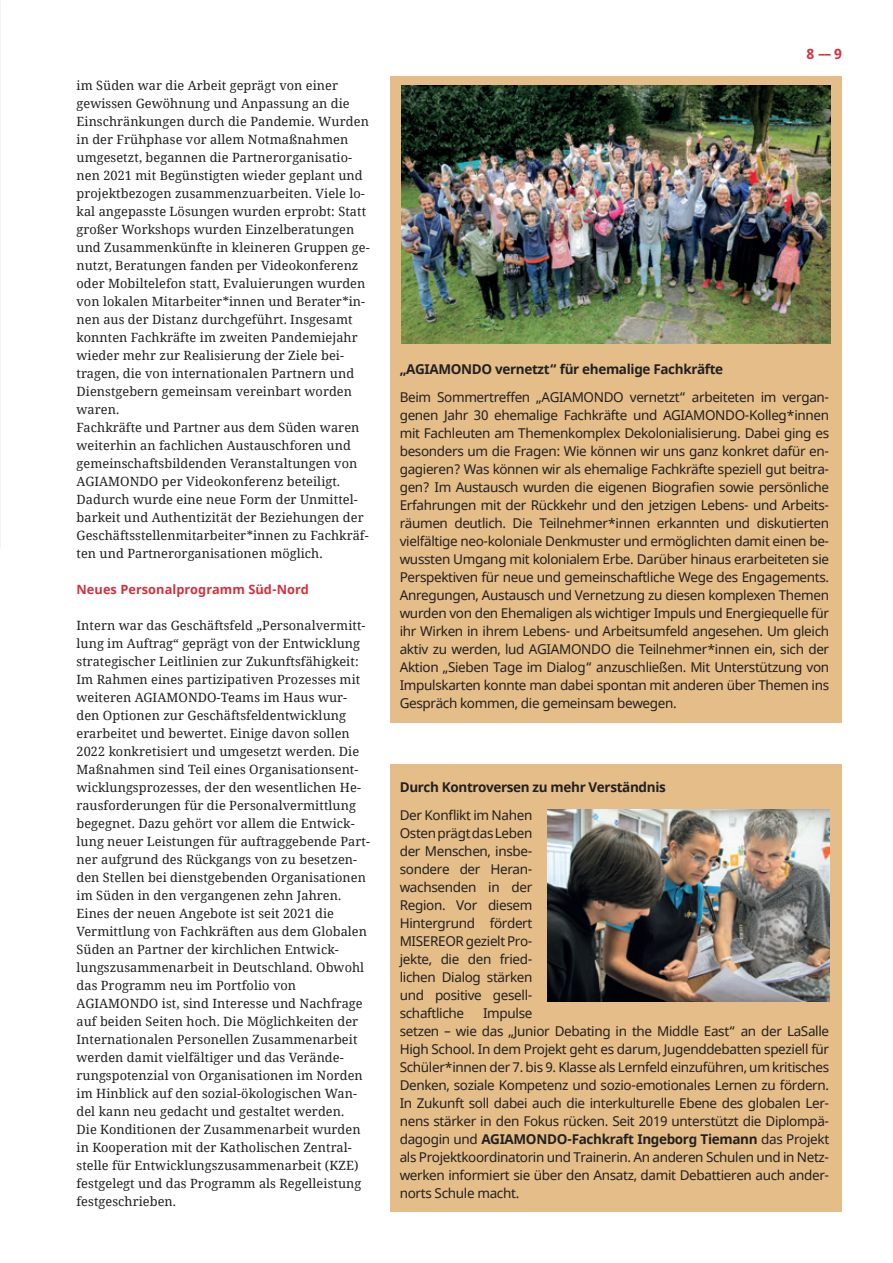
<style>
.page{position:relative;width:893px;height:1263px;background:#fff}
.page>*{position:absolute;margin:0;border:0;box-sizing:border-box;transform-origin:0 0}
.t1{font:700 14.25px "Noto Sans";color:#d2323f}
.t2{font:13.5px/18px "Noto Sans";letter-spacing:-.025em;color:#231f20;text-align:justify}
.t3{font:700 13.5px "Noto Sans";letter-spacing:-.025em;color:#231f20}
.Fließtext{font:12.75px/18px "Noto Serif";letter-spacing:.005em;color:#231f20}
.Zwischenüberschrift{font:700 12.75px "Noto Sans";letter-spacing:.005em;color:#d2323f}
.s1{font-weight:700}
</style>
<div class="page">
<img style="left:0;top:0;width:1px;height:549px">
<div style="left:390px;top:77px;width:452px;height:646px;background:#e4bd89"></div>
<img style="left:401px;top:85px;width:430px;height:258px">
<div style="left:390px;top:764px;width:452px;height:448px;background:#e4bd89"></div>
<img style="left:547px;top:809px;width:282px;height:192px">
<p class="Fließtext" style="left:77px;top:76px;width:295px">im Süden war die Arbeit geprägt von einer gewissen Gewöhnung und Anpassung an die Einschränkungen durch die Pandemie. Wurden in der Frühphase vor allem Notmaßnahmen umgesetzt, begannen die Partnerorganisatio&shy;nen 2021 mit Begünstigten wieder geplant und projektbezogen zusammenzuarbeiten. Viele lo&shy;kal angepasste Lösungen wurden erprobt: Statt großer Workshops wurden Einzelberatungen und Zusammenkünfte in kleineren Gruppen ge&shy;nutzt, Beratungen fanden per Videokonferenz oder Mobiltelefon statt, Evaluierungen wurden von lokalen Mitarbeiter*innen und Berater*in&shy;nen aus der Distanz durchgeführt. Insgesamt konnten Fachkräfte im zweiten Pandemiejahr wieder mehr zur Realisierung der Ziele bei&shy;tragen, die von internationalen Partnern und Dienstgebern gemeinsam vereinbart worden waren.</p>
<p class="Fließtext" style="left:77px;top:418px;width:294px">Fachkräfte und Partner aus dem Süden waren weiterhin an fachlichen Austauschforen und gemeinschaftsbildenden Veranstaltungen von AGIAMONDO per Videokonferenz beteiligt.<br>Dadurch wurde eine neue Form der Unmittel&shy;barkeit und Authentizität der Beziehungen der Geschäftsstellenmitarbeiter*innen zu Fachkräf&shy;ten und Partnerorganisationen möglich.</p>
<p class="Zwischenüberschrift" style="left:77px;top:581px;width:234px">Neues Personalprogramm Süd-Nord</p>
<p class="Fließtext" style="left:77px;top:616px;width:295px">Intern war das Geschäftsfeld „Personalvermitt&shy;lung im Auftrag“ geprägt von der Entwicklung strategischer Leitlinien zur Zukunftsfähigkeit:<br>Im Rahmen eines partizipativen Prozesses mit weiteren AGIAMONDO-Teams im Haus wur&shy;den Optionen zur Geschäftsfeldentwicklung erarbeitet und bewertet. Einige davon sollen 2022 konkretisiert und umgesetzt werden. Die Maßnahmen sind Teil eines Organisationsent&shy;wicklungsprozesses, der den wesentlichen He&shy;rausforderungen für die Personalvermittlung begegnet. Dazu gehört vor allem die Entwick&shy;lung neuer Leistungen für auftraggebende Part&shy;ner aufgrund des Rückgangs von zu besetzen&shy;den Stellen bei dienstgebenden Organisationen im Süden in den vergangenen zehn Jahren.</p>
<p class="Fließtext" style="left:77px;top:904px;width:292px">Eines der neuen Angebote ist seit 2021 die Vermittlung von Fachkräften aus dem Globalen Süden an Partner der kirchlichen Entwick&shy;lungszusammenarbeit in Deutschland. Obwohl das Programm neu im Portfolio von AGIAMONDO ist, sind Interesse und Nachfrage auf beiden Seiten hoch. Die Möglichkeiten der Internationalen Personellen Zusammenarbeit werden damit vielfältiger und das Verände&shy;rungspotenzial von Organisationen im Norden im Hinblick auf den sozial-ökologischen Wan&shy;del kann neu gedacht und gestaltet werden.<br>Die Konditionen der Zusammenarbeit wurden in Kooperation mit der Katholischen Zentral&shy;stelle für Entwicklungszusammenarbeit (KZE) festgelegt und das Programm als Regelleistung festgeschrieben.</p>
<p class="t1" style="left:807px;top:43px;width:37px">8 –– 9</p>
<p class="t3" style="left:400px;top:359px;width:325px">„AGIAMONDO vernetzt“ für ehemalige Fachkräfte</p>
<p class="t2" style="left:400px;top:389px;width:431px">Beim Sommertreffen „AGIAMONDO vernetzt“ arbeiteten im vergan&shy;genen Jahr 30 ehemalige Fachkräfte und AGIAMONDO-Kolleg*innen mit Fachleuten am Themenkomplex Dekolonialisierung. Dabei ging es besonders um die Fragen: Wie können wir uns ganz konkret dafür en&shy;gagieren? Was können wir als ehemalige Fachkräfte speziell gut beitra&shy;gen? Im Austausch wurden die eigenen Biografien sowie persönliche Erfahrungen mit der Rückkehr und den jetzigen Lebens- und Arbeits&shy;räumen deutlich. Die Teilnehmer*innen erkannten und diskutierten vielfältige neo-koloniale Denkmuster und ermöglichten damit einen be&shy;wussten Umgang mit kolonialem Erbe. Darüber hinaus erarbeiteten sie Perspektiven für neue und gemeinschaftliche Wege des Engagements.<br>Anregungen, Austausch und Vernetzung zu diesen komplexen Themen wurden von den Ehemaligen als wichtiger Impuls und Energiequelle für ihr Wirken in ihrem Lebens- und Arbeitsumfeld angesehen. Um gleich aktiv zu werden, lud AGIAMONDO die Teilnehmer*innen ein, sich der Aktion „Sieben Tage im Dialog“ anzuschließen. Mit Unterstützung von Impulskarten konnte man dabei spontan mit anderen über Themen ins Gespräch kommen, die gemeinsam bewegen.</p>
<p class="t3" style="left:400px;top:777px;width:268px">Durch Kontroversen zu mehr Verständnis</p>
<p class="t2" style="left:400px;top:806px;width:134px">Der Konflikt im Nahen Osten prägt das Leben der Menschen, insbe&shy;sondere der Heran&shy;wachsenden in der Region. Vor diesem Hintergrund fördert MISEREOR gezielt Pro&shy;jekte, die den fried&shy;lichen Dialog stärken und positive gesell&shy;schaftliche</p>
<p class="t2" style="left:400px;top:1004px;width:431px;text-align:left;text-indent:83px">Impulse<br>setzen – wie das „Junior Debating in the Middle East“ an der LaSalle High School. In dem Projekt geht es darum, Jugenddebatten speziell für Schüler*innen der 7. bis 9. Klasse als Lernfeld einzuführen, um kritisches Denken, soziale Kompetenz und sozio-emotionales Lernen zu fördern.<br>In Zukunft soll dabei auch die interkulturelle Ebene des globalen Ler&shy;nens stärker in den Fokus rücken. Seit 2019 unterstützt die Diplompä&shy;dagogin und <span class="s1">AGIAMONDO-Fachkraft Ingeborg Tiemann</span> das Projekt als Projektkoordinatorin und Trainerin. An anderen Schulen und in Netz&shy;werken informiert sie über den Ansatz, damit Debattieren auch ander&shy;norts Schule macht.</p>
</div>
